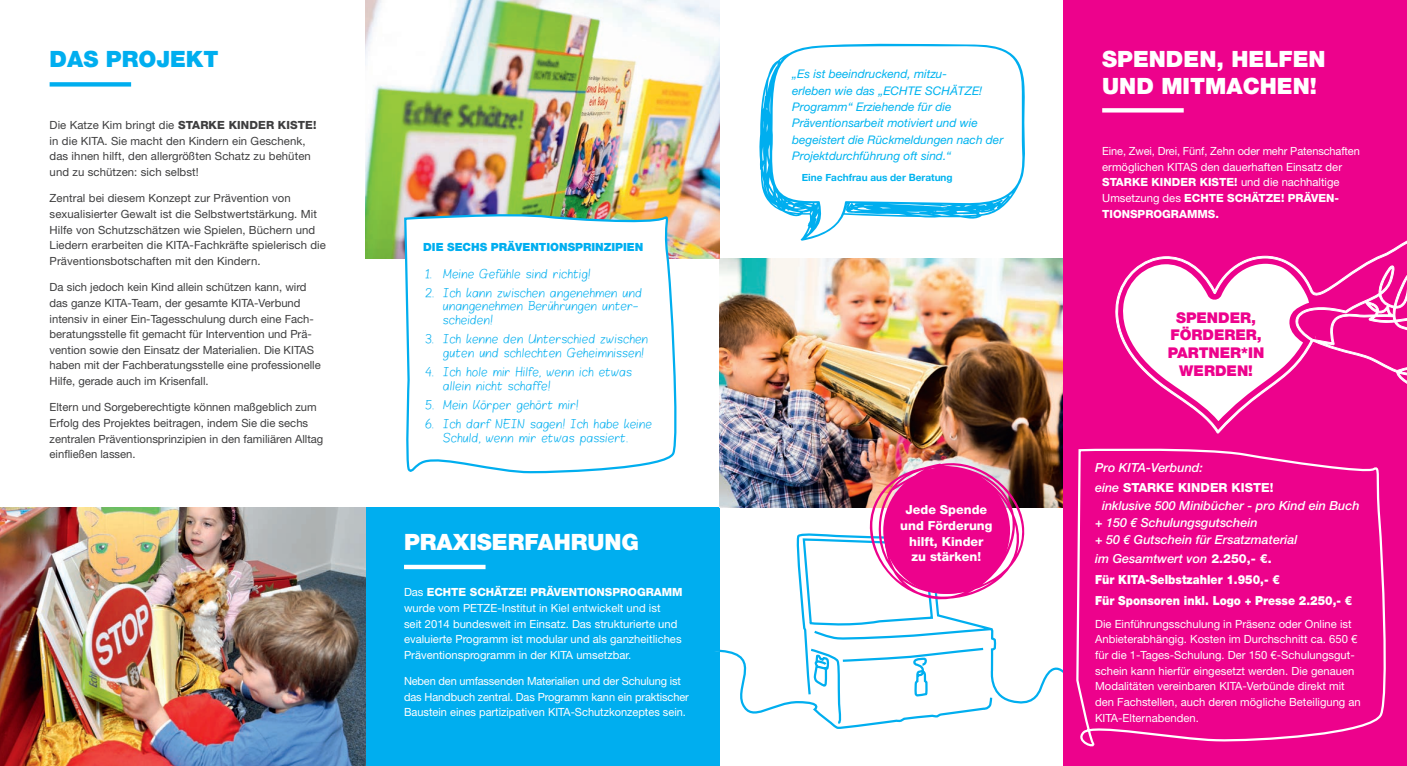
<style>
.page{position:relative;width:1407px;height:766px;background:#fff}
.page>*{position:absolute;margin:0;border:0;box-sizing:border-box;transform-origin:0 0}
.t1{font:900 22.5px/27px "Helvetica Neue";color:#fff}
.t2{font:900 22.5px "Helvetica Neue";color:#00aeef}
.t3{font:900 14.88px/17.8px "Helvetica Neue";color:#ed028c;text-align:center}
.t4{font:italic 500 12.5px/17.2px "Helvetica Neue";color:#fff}
.t5{font:900 12.5px/20.9px "Helvetica Neue";color:#fff;scale:.9 1}
.t6{font:800 12.5px/15.6px "Helvetica Neue LT Std";color:#fff;text-align:center}
.t7{font:italic 11.88px/16.2px "Helvetica Neue";color:#00b3ef}
.t8{font:11.25px/15.6px "Helvetica Neue LT Std";color:#3e3e3f}
.t9{font:11.25px/15.6px "Helvetica Neue LT Std";color:#fff}
.t10{font:900 11.25px "Helvetica Neue";color:#00aeef}
.t11{font:10px/13.8px "Blokletters Balpen";color:#00aeef}
.t12{font:700 10px "Helvetica Neue";color:#00b3ef}
.s1{font-weight:800}
.s2{font-weight:800;font-style:normal}
.s3{font-weight:500;font-style:italic}
.s4{font-family:"Helvetica Neue LT Std";font-weight:800}
</style>
<div class="page">
<div style="left:365px;top:507px;width:354px;height:258px;background:#00aeef"></div>
<svg style="left:759px;top:43px;width:266px;height:198px"></svg>
<img style="left:0;top:507px;width:365px;height:258px">
<img style="left:719px;top:259px;width:344px;height:115px">
<img style="left:365px;top:0;width:354px;height:259px">
<svg style="left:402px;top:212px;width:277px;height:358px"></svg>
<img style="left:715px;top:374px;width:348px;height:391px">
<img style="left:860px;top:458px;width:166px;height:142px">
<div style="left:1063px;top:0;width:344px;height:765px;background:#ed028c"></div>
<svg style="left:1076px;top:448px;width:310px;height:299px"></svg>
<svg style="left:1115px;top:240px;width:292px;height:194px"></svg>
<svg style="left:50px;top:82px;width:81px;height:4px"></svg>
<div style="left:404px;top:564px;width:81px;height:5px;background:#fff"></div>
<svg style="left:1102px;top:108px;width:81px;height:4px"></svg>
<h1 class="t2" style="left:50px;top:45px;width:170px">DAS PROJEKT</h1>
<p class="t8" style="left:50px;top:117px;width:268px">Die Katze Kim bringt die <span class="s1">STARKE KINDER KISTE! </span>in die KITA. Sie macht den Kindern ein Geschenk, das ihnen hilft, den allergrößten Schatz zu behüten und zu schützen: sich selbst!</p>
<p class="t8" style="left:50px;top:190px;width:278px">Zentral bei diesem Konzept zur Prävention von sexualisierter Gewalt ist die Selbstwertstärkung. Mit Hilfe von Schutzschätzen wie Spielen, Büchern und Liedern erarbeiten die KITA-Fachkräfte spielerisch die Präventionsbotschaften mit den Kindern.</p>
<p class="t8" style="left:50px;top:279px;width:273px">Da sich jedoch kein Kind allein schützen kann, wird das ganze KITA-Team, der gesamte KITA-Verbund intensiv in einer Ein-Tagesschulung durch eine Fach&shy;beratungsstelle fit gemacht für Intervention und Prä&shy;vention sowie den Einsatz der Materialien. Die KITAS haben mit der Fachberatungsstelle eine professionelle Hilfe, gerade auch im Krisenfall.</p>
<p class="t8" style="left:50px;top:399px;width:275px">Eltern und Sorgeberechtigte können maßgeblich zum Erfolg des Projektes beitragen, indem Sie die sechs zentralen Präventionsprinzipien in den familiären Alltag einfließen lassen.</p>
<p class="t10" style="left:423px;top:240px;width:222px">DIE SECHS PRÄVENTIONSPRINZIPIEN</p>
<p class="t11" style="left:425px;top:267px;width:167px">1. Meine Gefühle sind richtig!</p>
<p class="t11" style="left:443px;top:286px;width:200px;text-indent:-18px">2. Ich kann zwischen angenehmen und unangenehmen Berührungen unter&shy;scheiden!</p>
<p class="t11" style="left:443px;top:332px;width:207px;text-indent:-18px">3. Ich kenne den Unterschied zwischen guten und schlechten Geheimnissen!</p>
<p class="t11" style="left:443px;top:365px;width:191px;text-indent:-18px">4. Ich hole mir Hilfe, wenn ich etwas allein nicht schaffe!</p>
<p class="t11" style="left:425px;top:398px;width:155px">5. Mein Körper gehört mir!</p>
<p class="t11" style="left:443px;top:417px;width:211px;text-indent:-18px">6. Ich darf NEIN sagen! Ich habe keine<br>Schuld, wenn mir etwas passiert.</p>
<h1 class="t1" style="left:404px;top:528px;width:237px">PRAXISERFAHRUNG</h1>
<p class="t9" style="left:404px;top:584px;width:280px">Das <span class="s1">ECHTE SCHÄTZE! PRÄVENTIONSPROGRAMM </span>wurde vom PETZE-Institut in Kiel entwickelt und ist<br>seit 2014 bundesweit im Einsatz. Das strukturierte und evaluierte Programm ist modular und als ganzheitliches Präventionsprogramm in der KITA umsetzbar.</p>
<p class="t9" style="left:404px;top:673px;width:286px">Neben den umfassenden Materialien und der Schulung ist das Handbuch zentral. Das Programm kann ein praktischer<br>Baustein eines partizipativen KITA-Schutzkonzeptes sein.</p>
<p class="t7" style="left:792px;top:66px;width:213px">„Es ist beeindruckend, mitzu-<br>erleben wie das „ECHTE SCHÄTZE!<br>Programm“ Erziehende für die Präventionsarbeit motiviert und wie begeistert die Rückmeldungen nach der Projektdurchführung oft sind.“</p>
<p class="t12" style="left:802px;top:169px;width:152px">Eine Fachfrau aus der Beratung</p>
<p class="t6" style="left:900px;top:502px;width:94px">Jede Spende und Förderung hilft, Kinder<br>zu stärken!</p>
<h1 class="t1" style="left:1102px;top:45px;width:225px">SPENDEN, HELFEN<br>UND MITMACHEN!</h1>
<p class="t9" style="left:1102px;top:143px;width:259px">Eine, Zwei, Drei, Fünf, Zehn oder mehr Patenschaften ermöglichen KITAS den dauerhaften Einsatz der <span class="s1">STARKE KINDER KISTE!</span> und die nachhaltige Umsetzung des <span class="s1">ECHTE SCHÄTZE! PRÄVEN-TIONSPROGRAMMS.</span></p>
<h2 class="t3" style="left:1168px;top:308px;width:98px">SPENDER,<br>FÖRDERER,<br>PARTNER*IN<br>WERDEN!</h2>
<p class="t4" style="left:1095px;top:458px;width:180px;line-height:19.8px">Pro KITA-Verbund:<br>eine <span class="s2">STARKE KINDER KISTE!</span></p>
<p class="t4" style="left:1095px;top:496px;width:266px;text-indent:7px">inklusive 500 Minibücher - pro Kind ein Buch + 150 € Schulungsgutschein<br>+ 50 € Gutschein für Ersatzmaterial</p>
<p class="t5" style="left:1095px;top:548px;width:287px"><span class="s3">im Gesamtwert von</span> <span class="s4">2.250,- €.<br></span>Für KITA-Selbstzahler 1.950,- €<br>Für Sponsoren inkl. Logo + Presse 2.250,- €</p>
<p class="t9" style="left:1095px;top:615px;width:267px">Die Einführungsschulung in Präsenz oder Online ist Anbieterabhängig. Kosten im Durchschnitt ca. 650 € für die 1-Tages-Schulung. Der 150 €-Schulungsgut&shy;schein kann hierfür eingesetzt werden. Die genauen Modalitäten vereinbaren KITA-Verbünde direkt mit den Fachstellen, auch deren mögliche Beteiligung an KITA-Elternabenden.</p>
</div>
